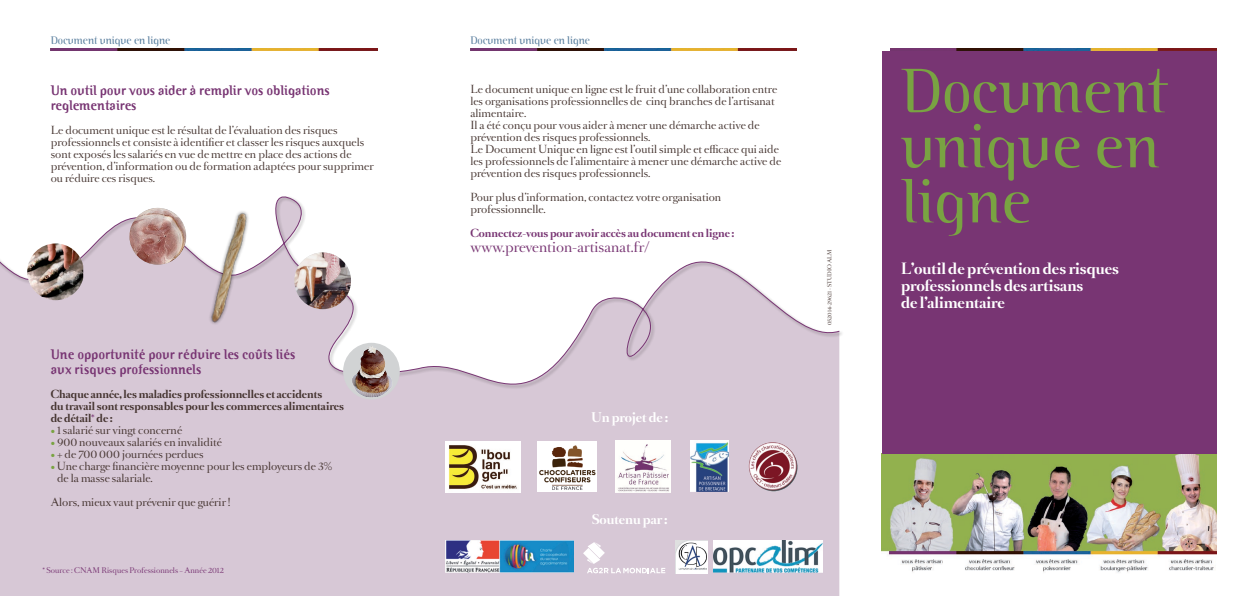
<style>
.page{position:relative;width:1259px;height:596px;background:#fff}
.page>*{position:absolute;margin:0;border:0;box-sizing:border-box;transform-origin:0 0}
.t1{font:300 62.5px/55px "Binary ITC";color:#79a342}
.t2{font:700 14px/17px "Romain BP Headline";color:#fff}
.t3{font:700 14px/15px "Binary ITC";color:#783573}
.t4{font:700 14px/15px "Binary ITC";letter-spacing:-.02em;color:#783573}
.t5{font:13px "Romain BP Headline";color:#783573}
.t6{font:700 12px "Romain BP Headline";color:#fff}
.t7{font:300 11px "Binary ITC";color:#587d9d}
.t8{font:10px/12px "Romain BP Headline";color:#44332f}
.t9{font:700 10px/12px "Romain BP Headline";color:#44332f}
.t10{font:700 10px "Romain BP Headline";color:#783573}
.t11{font:7px "Romain BP Headline";color:#783573}
.t12{font:5px "Romain BP Headline";color:#44332f}
.s1{color:#783573}
.s2{color:#79a342}
</style>
<div class="page">
<div style="left:0;top:442px;width:839px;height:153px;background:#d7c8d6"></div>
<img style="left:882px;top:453px;width:334px;height:120px">
<div style="left:882px;top:51px;width:334px;height:402px;background:#783573"></div>
<img style="left:890px;top:48px;width:326px;height:3px">
<img style="left:470px;top:48px;width:327px;height:3px">
<img style="left:51px;top:48px;width:326px;height:3px">
<svg style="left:0;top:196px;width:840px;height:246px"></svg>
<img style="left:27px;top:243px;width:56px;height:57px">
<img style="left:129px;top:208px;width:57px;height:56px;border-radius:28px">
<img style="left:294px;top:252px;width:57px;height:57px;border-radius:28px">
<div style="left:343px;top:342px;width:57px;height:57px;background:#d1d3d4;border-radius:50%"></div>
<img style="left:346px;top:342px;width:52px;height:57px">
<img style="left:201px;top:209px;width:58px;height:122px">
<img style="left:446px;top:540px;width:127px;height:32px">
<img style="left:714px;top:540px;width:108px;height:32px">
<svg style="left:583px;top:541px;width:82px;height:32px;background:#ddd1dc"></svg>
<img style="left:675px;top:540px;width:32px;height:32px">
<img style="left:445px;top:441px;width:75px;height:51px">
<img style="left:537px;top:441px;width:59px;height:50px">
<img style="left:615px;top:440px;width:56px;height:52px">
<img style="left:691px;top:440px;width:37px;height:51px">
<img style="left:745px;top:441px;width:54px;height:50px">
<p class="t7" style="left:51px;top:34px;width:121px">Document unique en ligne</p>
<p class="t7" style="left:470px;top:34px;width:121px">Document unique en ligne</p>
<h2 class="t4" style="left:51px;top:82px;width:281px">Un outil pour vous aider à remplir vos obligations reglementaires</h2>
<p class="t8" style="left:51px;top:124px;width:324px">Le document unique est le résultat de l’évaluation des risques professionnels et consiste à identifier et classer les risques auxquels sont exposés les salariés en vue de mettre en place des actions de prévention, d’information ou de formation adaptées pour supprimer ou réduire ces risques.</p>
<h2 class="t3" style="left:51px;top:346px;width:246px">Une opportunité pour réduire les coûts liés aux risques professionnels</h2>
<p class="t9" style="left:51px;top:388px;width:295px">Chaque année, les maladies professionnelles et accidents<br>du travail sont responsables pour les commerces alimentaires de détail<span class="s1">*</span> de :</p>
<p class="t8" style="left:51px;top:424px;width:133px"><span class="s2">•</span> 1 salarié sur vingt concerné</p>
<p class="t8" style="left:51px;top:436px;width:173px"><span class="s2">•</span> 900 nouveaux salariés en invalidité</p>
<p class="t8" style="left:51px;top:448px;width:154px"><span class="s2">•</span> + de 700 000 journées perdues</p>
<p class="t8" style="left:57px;top:460px;width:277px;text-indent:-6px"><span class="s2">•</span> Une charge financière moyenne pour les employeurs de 3% de la masse salariale.</p>
<p class="t8" style="left:51px;top:496px;width:181px">Alors, mieux vaut prévenir que guérir !</p>
<p class="t11" style="left:43px;top:566px;width:183px">* Source : CNAM Risques Professionnels – Année 2012</p>
<p class="t8" style="left:470px;top:83px;width:312px">Le document unique en ligne est le fruit d’une collaboration entre les organisations professionnelles de cinq branches de l’artisanat alimentaire.<br>Il a été conçu pour vous aider à mener une démarche active de prévention des risques professionnels.<br>Le Document Unique en ligne est l’outil simple et efficace qui aide les professionnels de l’alimentaire à mener une démarche active de prévention des risques professionnels.</p>
<p class="t8" style="left:470px;top:191px;width:252px">Pour plus d’information, contactez votre organisation professionnelle.</p>
<p class="t10" style="left:470px;top:227px;width:265px">Connectez-vous pour avoir accès au document en ligne :</p>
<h3 class="t5" style="left:470px;top:239px;width:181px">www.prevention-artisanat.fr/</h3>
<p class="t6" style="left:591px;top:410px;width:78px">Un projet de :</p>
<p class="t6" style="left:592px;top:512px;width:77px">Soutenu par :</p>
<p class="t12" style="left:827px;top:325px;width:76px;rotate:-90deg">052014-29621 - STUDIO ALM</p>
<h1 class="t1" style="left:901px;top:63px;width:269px">Document unique en ligne</h1>
<h2 class="t2" style="left:901px;top:261px;width:220px">L’outil de prévention des risques professionnels des artisans<br>de l’alimentaire</h2>
</div>
